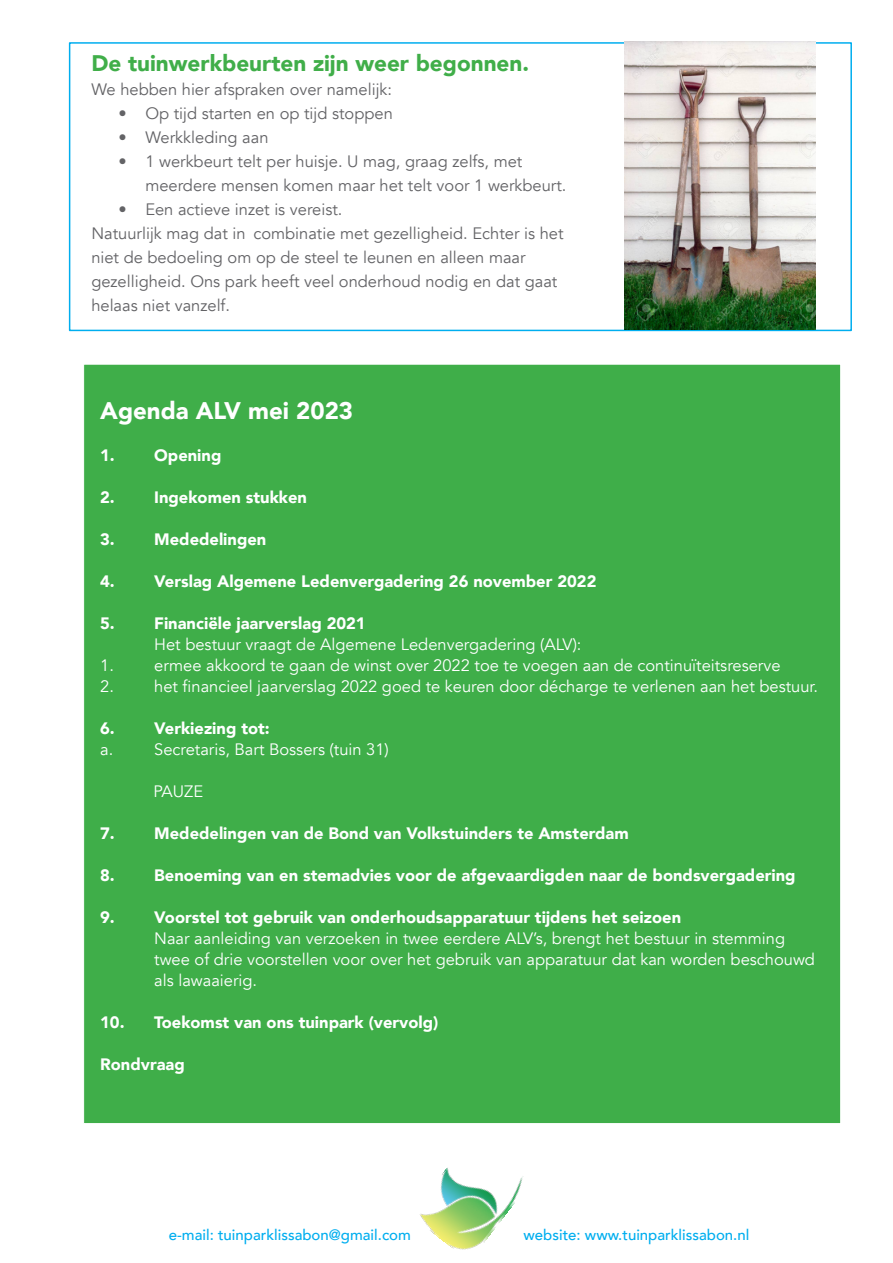
<style>
.page{position:relative;width:893px;height:1263px;background:#fff}
.page>*{position:absolute;margin:0;border:0;box-sizing:border-box;transform-origin:0 0}
.t1{font:900 24px "Avenir";color:#fff}
.t2{font:900 22.5px "Avenir";color:#40ae49}
.t3{font:16.5px/21px "Avenir";color:#fff}
.t4{font:16.5px/24px "Avenir";color:#636366}
.t5{font:900 16.5px "Avenir";color:#fff}
.t6{font:500 15px "Avenir";color:#00aeef}
</style>
<div class="page">
<div style="left:83px;top:364px;width:758px;height:760px;background:#3fae49;border:1px solid #fff"></div>
<img style="left:419px;top:1167px;width:105px;height:83px">
<div style="left:69px;top:42px;width:783px;height:289px;border:2px solid #00aeef"></div>
<img style="left:624px;top:41px;width:191px;height:288px">
<h2 class="t2" style="left:91px;top:49px;width:439px">De tuinwerkbeurten zĳn weer begonnen.</h2>
<p class="t4" style="left:91px;top:78px;width:302px">We hebben hier afspraken over namelĳk:</p>
<p class="t4" style="left:118px;top:102px;width:276px">• Op tĳd starten en op tĳd stoppen</p>
<p class="t4" style="left:118px;top:126px;width:152px">• Werkkleding aan</p>
<p class="t4" style="left:145px;top:150px;width:423px;text-indent:-27px">• 1 werkbeurt telt per huisje. U mag, graag zelfs, met meerdere mensen komen maar het telt voor 1 werkbeurt.</p>
<p class="t4" style="left:91px;top:198px;width:474px;text-indent:27px">• Een actieve inzet is vereist.<br>Natuurlĳk mag dat in combinatie met gezelligheid. Echter is het niet de bedoeling om op de steel te leunen en alleen maar gezelligheid. Ons park heeft veel onderhoud nodig en dat gaat helaas niet vanzelf.</p>
<h1 class="t1" style="left:100px;top:395px;width:254px">Agenda ALV mei 2023</h1>
<p class="t5" style="left:100px;top:445px;width:123px">1. Opening</p>
<p class="t5" style="left:100px;top:487px;width:208px">2. Ingekomen stukken</p>
<p class="t5" style="left:100px;top:529px;width:168px">3. Mededelingen</p>
<p class="t5" style="left:100px;top:571px;width:498px">4. Verslag Algemene Ledenvergadering 26 november 2022</p>
<p class="t5" style="left:100px;top:613px;width:267px">5. Financiële jaarverslag 2021</p>
<p class="t3" style="left:154px;top:634px;width:429px">Het bestuur vraagt de Algemene Ledenvergadering (ALV):</p>
<p class="t3" style="left:100px;top:655px;width:15px">1.</p>
<p class="t3" style="left:154px;top:655px;width:628px">ermee akkoord te gaan de winst over 2022 toe te voegen aan de continuïteitsreserve</p>
<p class="t3" style="left:100px;top:676px;width:15px">2.</p>
<p class="t3" style="left:154px;top:676px;width:665px">het financieel jaarverslag 2022 goed te keuren door décharge te verlenen aan het bestuur.</p>
<p class="t5" style="left:100px;top:718px;width:171px">6. Verkiezing tot:</p>
<p class="t3" style="left:100px;top:739px;width:15px">a.</p>
<p class="t3" style="left:154px;top:739px;width:236px">Secretaris, Bart Bossers (tuin 31)</p>
<p class="t3" style="left:153px;top:781px;width:51px">PAUZE</p>
<p class="t5" style="left:100px;top:823px;width:530px">7. Mededelingen van de Bond van Volkstuinders te Amsterdam</p>
<p class="t5" style="left:100px;top:865px;width:697px">8. Benoeming van en stemadvies voor de afgevaardigden naar de bondsvergadering</p>
<p class="t5" style="left:100px;top:907px;width:582px">9. Voorstel tot gebruik van onderhoudsapparatuur tĳdens het seizoen</p>
<p class="t3" style="left:154px;top:928px;width:662px">Naar aanleiding van verzoeken in twee eerdere ALV’s, brengt het bestuur in stemming twee of drie voorstellen voor over het gebruik van apparatuur dat kan worden beschouwd als lawaaierig.</p>
<p class="t5" style="left:100px;top:1012px;width:340px">10. Toekomst van ons tuinpark (vervolg)</p>
<p class="t5" style="left:100px;top:1054px;width:86px">Rondvraag</p>
<p class="t6" style="left:169px;top:1224px;width:244px">e-mail: tuinparklissabon@gmail.com</p>
<p class="t6" style="left:524px;top:1224px;width:227px">website: www.tuinparklissabon.nl</p>
</div>
